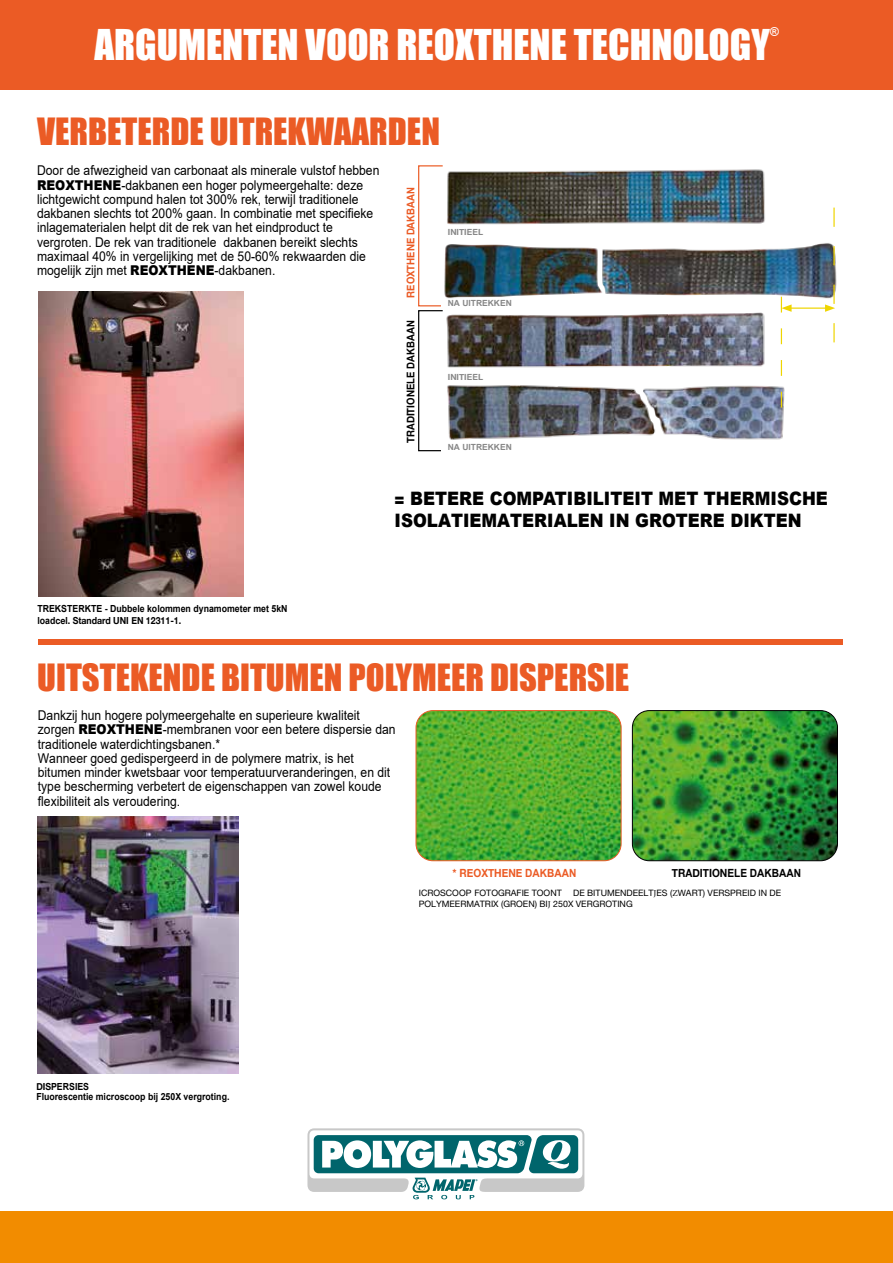
<style>
.page{position:relative;width:893px;height:1263px;background:#fff}
.page>*{position:absolute;margin:0;border:0;box-sizing:border-box;transform-origin:0 0}
.t1{font:39px "Impact";color:#fff}
.t2{font:34.5px "Impact";color:#eb5b25}
.t3{font:900 18.45px/22.2px "Arial";color:#000;scale:.9 1}
.t4{font:13.5px/14.2px "Arial";color:#000;scale:.9 1}
.t5{font:12px "Impact";color:#fff}
.t6{font:700 11.25px "Arial";color:#000;scale:.9 1}
.t7{font:700 11.25px "Helvetica Neue";color:#eb5b25;scale:.9 1}
.t8{font:700 10.65px "Arial";color:#000;scale:.9 1}
.t9{font:700 10.65px "Helvetica Neue";color:#eb5b25;scale:.9 1}
.t10{font:700 9.75px/9.9px "Arial";color:#000;scale:.9 1}
.t11{font:700 9.75px "Helvetica Neue";color:#000;scale:.9 1}
.t12{font:8.85px/11.2px "Helvetica Neue";color:#000}
.t13{font:700 8.4px "Arial";color:#878787}
.t14{font:700 8.4px "Helvetica Neue";color:#878787}
.s1{font-weight:900}
.s2{font-family:"Arial"}
.s3{font-family:"Helvetica Neue"}
.s4{font-family:"Minion Pro"}
</style>
<div class="page">
<div style="left:0;top:1212px;width:893px;height:51px;background:#f28c00"></div>
<img style="left:444px;top:169px;width:393px;height:271px">
<svg style="left:418px;top:165px;width:25px;height:287px"></svg>
<hr style="left:789px;top:307px;width:38px;height:2px;background:#efd500">
<svg style="left:781px;top:297px;width:11px;height:110px"></svg>
<svg style="left:825px;top:208px;width:10px;height:134px"></svg>
<img style="left:416px;top:711px;width:205px;height:150px">
<div style="left:416px;top:710px;width:205px;height:151px;border:1px solid #eb5b25;border-radius:17px"></div>
<img style="left:632px;top:711px;width:205px;height:150px">
<div style="left:632px;top:710px;width:206px;height:151px;border:1px solid #000;border-radius:17px"></div>
<div style="left:0;top:0;width:893px;height:89px;background:#eb5b25"></div>
<svg style="left:307px;top:1128px;width:277px;height:71px"></svg>
<div style="left:38px;top:639px;width:805px;height:6px;background:#eb5b25"></div>
<img style="left:37px;top:817px;width:201px;height:256px">
<img style="left:38px;top:292px;width:206px;height:304px">
<h1 class="t1" style="left:94px;top:15px;width:677px">ARGUMENTEN VOOR REOXTHENE TECHNOLOGY</h1>
<p class="t5" style="left:770px;top:22px;width:11px">®</p>
<h2 class="t2" style="left:37px;top:105px;width:404px">VERBETERDE UITREKWAARDEN</h2>
<p class="t4" style="left:37px;top:163px;width:382px">Door de afwezigheid van carbonaat als minerale vulstof hebben <span class="s1">REOXTHENE</span>-dakbanen een hoger polymeergehalte: deze lichtgewicht compund halen tot 300% rek, terwijl traditionele dakbanen slechts tot 200% gaan. In combinatie met specifieke inlagematerialen helpt dit de rek van het eindproduct te vergroten. De rek van traditionele dakbanen bereikt slechts maximaal 40% in vergelijking met de 50-60% rekwaarden die mogelijk zijn met <span class="s1">REOXTHENE</span>-dakbanen.</p>
<p class="t9" style="left:402px;top:298px;width:124px;rotate:-90deg">REOXTHENE <span class="s2">DAKBAAN</span></p>
<p class="t8" style="left:403px;top:443px;width:137px;rotate:-90deg"><span class="s3">TRADITION</span>ELE DAKBAAN</p>
<p class="t14" style="left:448px;top:225px;width:37px">INITI<span class="s2">EE</span>L</p>
<p class="t13" style="left:448px;top:297px;width:65px">NA UITREKKEN</p>
<p class="t14" style="left:448px;top:370px;width:37px">INITI<span class="s2">EE</span>L</p>
<p class="t13" style="left:448px;top:441px;width:65px">NA UITREKKEN</p>
<p class="t10" style="left:37px;top:604px;width:279px">TREKSTERKTE - Dubbele kolommen dynamometer met 5kN</p>
<p class="t11" style="left:37px;top:612px;width:161px"><span class="s2">load</span>cel. Standard UNI EN 12311-1.</p>
<h3 class="t3" style="left:395px;top:487px;width:483px"><span class="s3">=</span> BETERE COMPATIBILITEIT MET THERMISCHE<br>ISOLATIEMATERIALEN IN GROTERE DIKTEN</h3>
<h2 class="t2" style="left:37px;top:650px;width:594px">UITSTEKENDE BITUMEN POLYMEER DISPERSIE</h2>
<p class="t4" style="left:38px;top:708px;width:399px">Dankzij hun hogere polymeergehalte en superieure kwaliteit zorgen <span class="s1">REOXTHENE</span>-membranen voor een betere dispersie dan traditionele waterdichtingsbanen.*<br>Wanneer goed gedispergeerd in de polymere matrix, is het bitumen minder kwetsbaar voor temperatuurveranderingen, en dit type bescherming verbetert de eigenschappen van zowel koude flexibiliteit als veroudering.</p>
<p class="t7" style="left:453px;top:864px;width:139px">* REOXTHENE <span class="s2">DAK</span>B<span class="s2">AAN</span></p>
<p class="t6" style="left:672px;top:865px;width:145px"><span class="s3">TRADITION</span>ELE DAKBAAN</p>
<p class="t12" style="left:419px;top:887px;width:145px">ICROSCOOP FOTOGRAFIE TOONT</p>
<p class="t12" style="left:419px;top:887px;width:364px;text-indent:154px">DE BITUMENDEELT<span class="s4">J</span>ES (<span class="s4">Z</span>WART) VERSPREID IN DE<br>POLYMEERMATRIX (GROEN) BI<span class="s4">J</span> 250X VERGROTING</p>
<p class="t10" style="left:36px;top:1082px;width:216px"><span class="s3">DIS</span>PERSIES<br>Fluorescentie microscoop bij 250X vergroting.</p>
</div>
